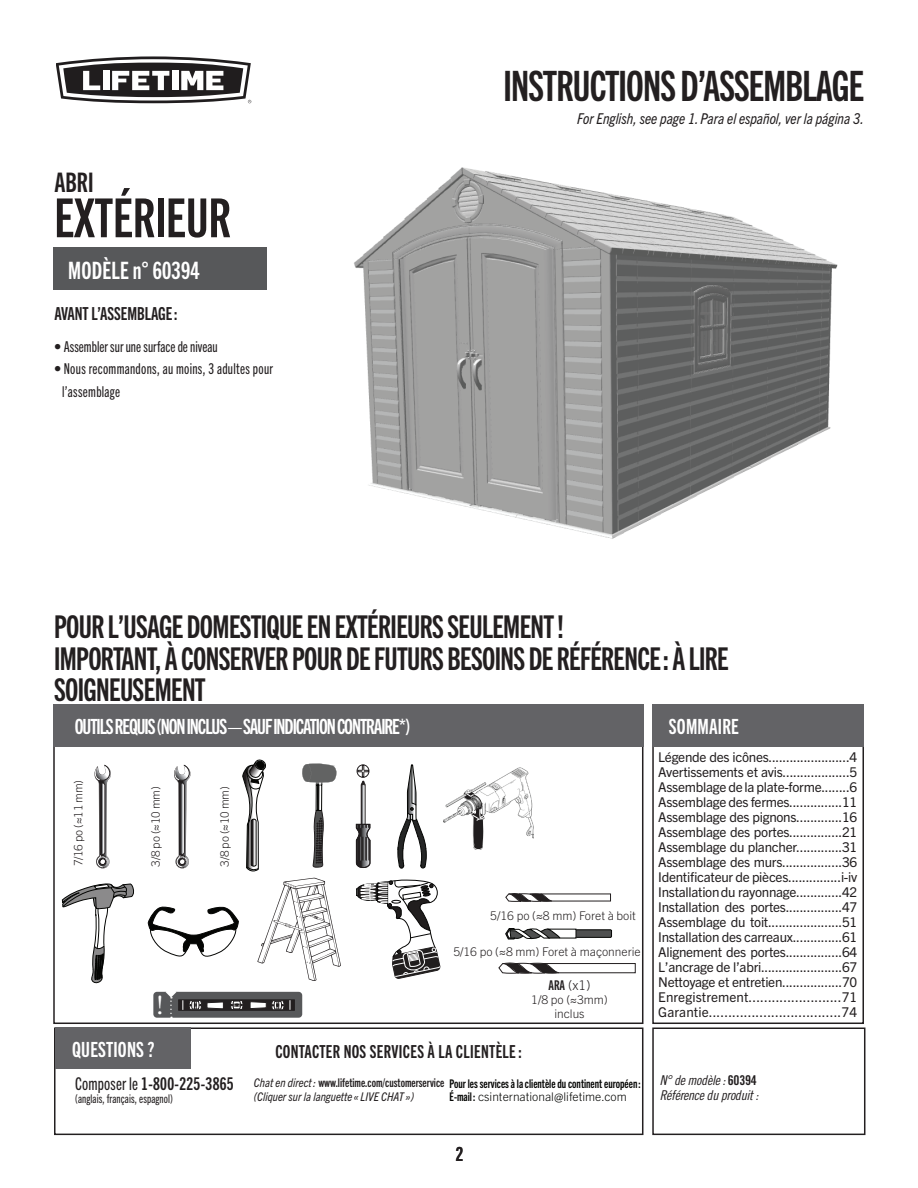
<style>
.page{position:relative;width:918px;height:1188px;background:#fff}
.page>*{position:absolute;margin:0;border:0;box-sizing:border-box;transform-origin:0 0}
.t1{font:54px "Trade Gothic Next LT Pro Bd Cm";color:#231f20}
.t2{font:42px "Trade Gothic Next LT Pro Bd Cm";letter-spacing:-.02em;color:#231f20}
.t3{font:31.5px/31.5px "Trade Gothic Next LT Pro Bd Cm";letter-spacing:-.02em;color:#231f20}
.t4{font:27px "Trade Gothic Next LT Pro Bd Cm";color:#231f20}
.t5{font:27px "Adobe Caslon Pro";color:#fff}
.t6{font:24px "Trade Gothic Next LT Pro Bd Cm";letter-spacing:.01em;color:#fff}
.t7{font:21px "Trade Gothic Next LT Pro Bd Cm";letter-spacing:-.05em;color:#fff}
.t8{font:21px "Trade Gothic Next LT Pro Bd Cm";letter-spacing:.01em;color:#fff}
.t9{font:19.5px "Trade Gothic Next LT Pro Bd Cm";color:#231f20}
.t10{font:18px "Trade Gothic Next LT Pro Bd Cm";letter-spacing:.02em;color:#231f20}
.t11{font:18px "Trade Gothic Next LT Pro Bd Cm";color:#231f20}
.t12{font:17.7px "Trade Gothic Next LT Pro Bd Cm";letter-spacing:.02em;color:#231f20}
.t13{font:15px/22.5px "Trade Gothic Next LT Pro Cm";letter-spacing:.02em;color:#231f20}
.t14{font:italic condensed 15px "Trade Gothic Next LT Pro";color:#231f20}
.t15{font:15px "Trade Gothic Next LT Pro Cm";color:#231f20}
.t16{font:13.5px/15px "Trade Gothic Next LT Pro";letter-spacing:.005em;color:#231f20;text-align:justify}
.t17{font:13.5px/15px "Trade Gothic LT Std Cn 18 Obl";letter-spacing:-.02em;color:#231f20}
.t18{font:300 13.5px "Trade Gothic Next LT Pro";color:#231f20}
.t19{font:12px "Trade Gothic Next LT Pro Bd Cm";color:#040503}
.t20{font:300 12px/14.4px "Trade Gothic Next LT Pro";color:#231f20;text-align:center}
.t21{font:300 12px "Trade Gothic Next LT Pro";color:#040503}
.t22{font:italic condensed 12px "Trade Gothic Next LT Pro";color:#231f20}
.t23{font:12px "Trade Gothic Next LT Pro Cm";letter-spacing:.01em;color:#231f20}
.t24{font:300 11.7px "Trade Gothic Next LT Pro";letter-spacing:-.02em;color:#231f20}
.s1{font-family:"Trade Gothic Next LT Pro Cm"}
.s2{font-family:"Trade Gothic Next LT Pro Bd Cm";font-weight:400}
.s3{font-family:"Trade Gothic Next LT Pro";font-style:italic;font-stretch:condensed;color:#231f20}
.s4{color:#231f20}
.s5{font-family:"Trade Gothic LT Std Bd Cn 20"}
</style>
<div class="page">
<div style="left:54px;top:1028px;width:589px;height:107px;border:2px solid #231f20"></div>
<svg style="left:53px;top:743px;width:811px;height:281px"></svg>
<div style="left:55px;top:1028px;width:135px;height:41px;background:#636366"></div>
<div style="left:53px;top:704px;width:590px;height:43px;background:#636366"></div>
<div style="left:652px;top:704px;width:212px;height:43px;background:#636366"></div>
<svg style="left:356px;top:880px;width:85px;height:99px"></svg>
<svg style="left:148px;top:906px;width:91px;height:59px"></svg>
<svg style="left:257px;top:877px;width:84px;height:104px"></svg>
<svg style="left:62px;top:883px;width:73px;height:101px"></svg>
<svg style="left:505px;top:928px;width:107px;height:11px"></svg>
<svg style="left:505px;top:893px;width:106px;height:9px"></svg>
<svg style="left:56px;top:56px;width:195px;height:47px"></svg>
<div style="left:54px;top:247px;width:213px;height:43px;background:#57585a"></div>
<svg style="left:398px;top:765px;width:28px;height:103px"></svg>
<svg style="left:356px;top:765px;width:14px;height:103px"></svg>
<hr style="left:319px;top:785px;width:3px;height:25px;background:#fff">
<div style="left:316px;top:785px;width:6px;height:26px;border:1px solid #040503"></div>
<div style="left:317px;top:785px;width:2px;height:25px;border:1px solid #040503"></div>
<svg style="left:313px;top:810px;width:11px;height:57px"></svg>
<svg style="left:302px;top:764px;width:34px;height:21px"></svg>
<svg style="left:94px;top:765px;width:17px;height:103px"></svg>
<svg style="left:174px;top:765px;width:17px;height:103px"></svg>
<img style="left:444px;top:767px;width:90px;height:82px">
<svg style="left:464px;top:792px;width:23px;height:57px"></svg>
<svg style="left:242px;top:759px;width:24px;height:112px"></svg>
<svg style="left:498px;top:962px;width:138px;height:12px"></svg>
<div style="left:652px;top:1028px;width:213px;height:107px;border:2px solid #231f20"></div>
<div style="left:153px;top:992px;width:149px;height:26px;background:#57585a;border-radius:4px"></div>
<svg style="left:166px;top:987px;width:10px;height:31px"></svg>
<div style="left:179px;top:1000px;width:116px;height:10px;border:1px solid #231f20"></div>
<div style="left:179px;top:1000px;width:115px;height:10px;background:#231f20"></div>
<svg style="left:231px;top:1001px;width:12px;height:8px"></svg>
<svg style="left:250px;top:1001px;width:34px;height:9px"></svg>
<svg style="left:183px;top:1000px;width:40px;height:10px"></svg>
<img style="left:354px;top:167px;width:484px;height:372px">
<h2 class="t2" style="left:504px;top:71px;width:362px">INSTRUCTIONS D’ASSEMBLAGE</h2>
<h3 class="t4" style="left:54px;top:173px;width:41px">ABRI</h3>
<h1 class="t1" style="left:54px;top:198px;width:178px">EXTÉRIEUR</h1>
<h3 class="t6" style="left:68px;top:262px;width:133px">MODÈLE n° 60394</h3>
<h3 class="t11" style="left:54px;top:307px;width:125px">AVANT L’ASSEMBLAGE :</h3>
<p class="t15" style="left:54px;top:341px;width:165px">• Assembler sur une surface de niveau</p>
<p class="t13" style="left:62px;top:359px;width:212px;text-indent:-8px">• Nous recommandons, au moins, 3 adultes pour l’assemblage</p>
<p class="t14" style="left:577px;top:113px;width:288px">For English, see page 1. Para el español, ver la página 3.</p>
<h3 class="t3" style="left:54px;top:614px;width:676px">POUR L’USAGE DOMESTIQUE EN EXTÉRIEURS SEULEMENT !<br>IMPORTANT, À CONSERVER POUR DE FUTURS BESOINS DE RÉFÉRENCE : À LIRE<br>SOIGNEUSEMENT</h3>
<h3 class="t7" style="left:75px;top:719px;width:337px">OUTILS REQUIS (NON INCLUS — SAUF INDICATION CONTRAIRE*)</h3>
<p class="t24" style="left:74px;top:866px;width:88px;rotate:-90deg">7/16 po (≈11 mm)</p>
<p class="t24" style="left:151px;top:867px;width:82px;rotate:-90deg">3/8 po (≈10 mm)</p>
<p class="t24" style="left:220px;top:867px;width:82px;rotate:-90deg">3/8 po (≈10 mm)</p>
<h3 class="t5" style="left:156px;top:988px;width:8px">!</h3>
<h3 class="t8" style="left:72px;top:1042px;width:84px">QUESTIONS ?</h3>
<h3 class="t12" style="left:75px;top:1077px;width:160px"><span class="s1">Composer le</span> 1-800-225-3865</h3>
<p class="t23" style="left:75px;top:1095px;width:99px">(anglais, français, espagnol)</p>
<p class="t20" style="left:490px;top:909px;width:147px">5/16 po (≈8 mm) Foret à boit</p>
<p class="t20" style="left:453px;top:946px;width:189px">5/16 po (≈8 mm) Foret à maçonnerie</p>
<h3 class="t10" style="left:275px;top:1045px;width:248px">CONTACTER NOS SERVICES À LA CLIENTÈLE :</h3>
<p class="t18" style="left:548px;top:980px;width:44px"><span class="s2">ARA</span> (x1)</p>
<p class="t20" style="left:531px;top:994px;width:78px">1/8 po (≈3mm) inclus</p>
<p class="t19" style="left:254px;top:1079px;width:388px"><span class="s3">Chat en direct :</span> <span class="s4">www.lifetime.com/customerservice</span> Pour les services à la clientèle du continent européen :</p>
<p class="t22" style="left:254px;top:1092px;width:161px">(Cliquer sur la languette « LIVE CHAT »)</p>
<p class="t21" style="left:450px;top:1093px;width:179px"><span class="s2">É-mail :</span> csinternational@lifetime.com</p>
<h3 class="t9" style="left:456px;top:1147px;width:9px">2</h3>
<h3 class="t8" style="left:669px;top:719px;width:72px">SOMMAIRE</h3>
<p class="t16" style="left:658px;top:751px;width:201px">Légende des icônes.......................4<br>Avertissements et avis...................5<br>Assemblage de la plate-forme........6<br>Assemblage des fermes...............11<br>Assemblage des pignons.............16<br>Assemblage des portes...............21<br>Assemblage du plancher.............31<br>Assemblage des murs.................36<br>Identificateur de pièces...............i-iv Installation du rayonnage.............42<br>Installation des portes................47<br>Assemblage du toit.....................51<br>Installation des carreaux..............61<br>Alignement des portes................64<br>L’ancrage de l’abri.......................67<br>Nettoyage et entretien.................70<br>Enregistrement........................71<br>Garantie..................................74</p>
<p class="t17" style="left:660px;top:1072px;width:100px">N° de modèle : <span class="s5">60394<br></span>Référence du produit :</p>
</div>
